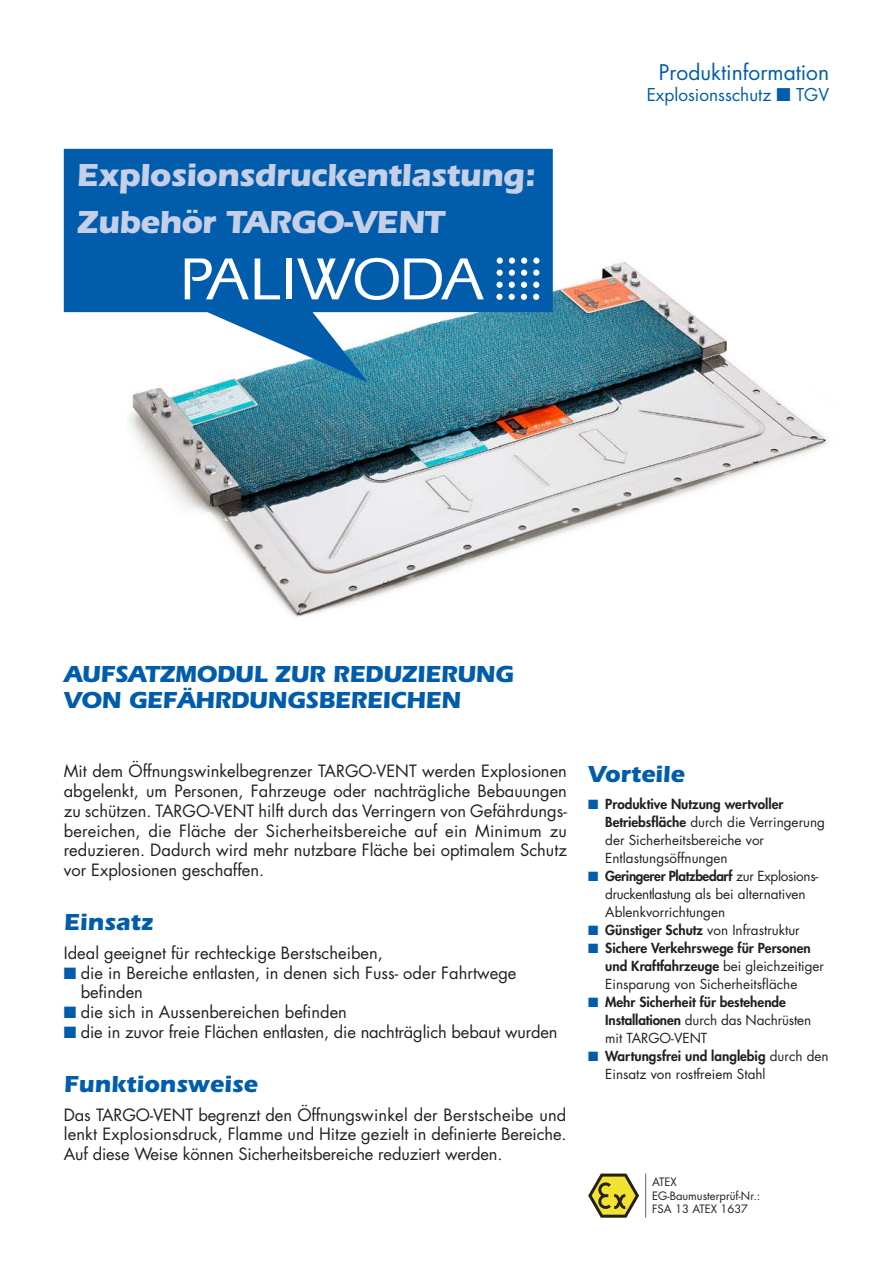
<style>
.page{position:relative;width:893px;height:1263px;background:#fff}
.page>*{position:absolute;margin:0;border:0;box-sizing:border-box;transform-origin:0 0}
.t1{font:700 33px/46.5px "Itc Eras";letter-spacing:-.02em;color:#c6cfe8}
.t2{font:700 24px/25.5px "Itc Eras";letter-spacing:-.02em;color:#015dab}
.t3{font:700 24px "Itc Eras";color:#015dab}
.t4{font:21px "Futura";color:#015dab}
.t5{font:17.25px "Futura";color:#015dab}
.t6{font:16.5px/19.8px "Futura";color:#231f20;text-align:justify}
.t7{font:13.5px "Futura";color:#231f20}
.t8{font:800 13.5px "Futura";color:#231f20}
.t9{font:800 13.5px "Futura";letter-spacing:-.025em;color:#231f20}
.t10{font:11.25px "Futura";color:#231f20}
.s1{color:#015dab}
.s2{font-weight:800}
.s3{font-weight:400}
</style>
<div class="page">
<img style="left:129px;top:261px;width:701px;height:357px">
<svg style="left:64px;top:149px;width:489px;height:234px;fill:#015dab"></svg>
<svg style="left:185px;top:258px;width:64px;height:41px"></svg>
<svg style="left:255px;top:258px;width:25px;height:41px"></svg>
<div style="left:286px;top:258px;width:5px;height:41px;background:#fff"></div>
<svg style="left:297px;top:258px;width:187px;height:42px"></svg>
<div style="left:497px;top:257px;width:6px;height:7px;background:#fff;border-radius:50%"></div>
<div style="left:509px;top:257px;width:6px;height:7px;background:#fff;border-radius:50%"></div>
<div style="left:521px;top:257px;width:6px;height:7px;background:#fff;border-radius:50%"></div>
<div style="left:533px;top:257px;width:6px;height:7px;background:#fff;border-radius:50%"></div>
<svg style="left:497px;top:270px;width:6px;height:6px"></svg>
<svg style="left:509px;top:270px;width:6px;height:6px"></svg>
<svg style="left:521px;top:270px;width:6px;height:6px"></svg>
<svg style="left:533px;top:270px;width:6px;height:6px"></svg>
<div style="left:496px;top:282px;width:7px;height:6px;background:#fff;border-radius:50%"></div>
<svg style="left:509px;top:282px;width:6px;height:6px"></svg>
<svg style="left:521px;top:282px;width:6px;height:6px"></svg>
<svg style="left:533px;top:282px;width:6px;height:6px"></svg>
<div style="left:496px;top:294px;width:7px;height:6px;background:#fff;border-radius:50%"></div>
<svg style="left:509px;top:294px;width:6px;height:6px"></svg>
<svg style="left:521px;top:294px;width:6px;height:6px"></svg>
<svg style="left:533px;top:294px;width:6px;height:6px"></svg>
<hr style="left:645px;top:1173px;width:1px;height:45px;background:#636366">
<svg style="left:588px;top:1173px;width:51px;height:45px"></svg>
<p class="t1" style="left:77px;top:152px;width:460px">Explosionsdruckentlastung:<br>Zubehör TARGO-VENT</p>
<p class="t4" style="left:659px;top:58px;width:172px">Produktinformation</p>
<p class="t5" style="left:647px;top:83px;width:184px">Explosionsschutz ■ TGV</p>
<p class="t2" style="left:64px;top:662px;width:451px">AUFSATZMODUL ZUR REDUZIERUNG<br>VON GEFÄHRDUNGSBEREICHEN</p>
<p class="t6" style="left:64px;top:761px;width:505px">Mit dem Öffnungswinkelbegrenzer TARGO-VENT werden Explosionen abgelenkt, um Personen, Fahrzeuge oder nachträgliche Bebauungen zu schützen. TARGO-VENT hilft durch das Verringern von Gefährdungs&shy;bereichen, die Fläche der Sicherheitsbereiche auf ein Minimum zu reduzieren. Dadurch wird mehr nutzbare Fläche bei optimalem Schutz vor Explosionen geschaffen.</p>
<p class="t3" style="left:64px;top:908px;width:91px">Einsatz</p>
<p class="t6" style="left:64px;top:942px;width:321px">Ideal geeignet für rechteckige Berstscheiben,</p>
<p class="t6" style="left:64px;top:962px;width:454px"><span class="s1">■</span> die in Bereiche entlasten, in denen sich Fuss- oder Fahrtwege</p>
<p class="t6" style="left:81px;top:982px;width:64px">befinden</p>
<p class="t6" style="left:64px;top:1002px;width:285px"><span class="s1">■</span> die sich in Aussenbereichen befinden</p>
<p class="t6" style="left:64px;top:1022px;width:495px"><span class="s1">■</span> die in zuvor freie Flächen entlasten, die nachträglich bebaut wurden</p>
<p class="t3" style="left:64px;top:1070px;width:196px">Funktionsweise</p>
<p class="t6" style="left:64px;top:1104px;width:504px">Das TARGO-VENT begrenzt den Öffnungswinkel der Berstscheibe und lenkt Explosionsdruck, Flamme und Hitze gezielt in definierte Bereiche.<br>Auf diese Weise können Sicherheitsbereiche reduziert werden.</p>
<p class="t3" style="left:588px;top:760px;width:98px">Vorteile</p>
<p class="t8" style="left:588px;top:795px;width:197px"><span class="s1">■</span> Produktive Nutzung wertvoller</p>
<p class="t7" style="left:605px;top:812px;width:221px"><span class="s2">Betriebsfläche</span> durch die Verringerung</p>
<p class="t7" style="left:605px;top:830px;width:160px">der Sicherheitsbereiche vor</p>
<p class="t7" style="left:605px;top:848px;width:124px">Entlastungsöffnungen</p>
<p class="t9" style="left:588px;top:867px;width:231px"><span class="s1">■</span> Geringerer Platzbedarf <span class="s3">zur Explosions-</span></p>
<p class="t7" style="left:605px;top:884px;width:202px">druckentlastung als bei alternativen</p>
<p class="t7" style="left:605px;top:902px;width:121px">Ablenkvorrichtungen</p>
<p class="t7" style="left:588px;top:920px;width:213px"><span class="s1">■</span> <span class="s2">Günstiger Schutz</span> von Infrastruktur</p>
<p class="t8" style="left:588px;top:939px;width:224px"><span class="s1">■</span> Sichere Verkehrswege für Personen</p>
<p class="t8" style="left:605px;top:957px;width:220px">und Kraftfahrzeuge <span class="s3">bei gleichzeitiger</span></p>
<p class="t7" style="left:605px;top:974px;width:194px">Einsparung von Sicherheitsfläche</p>
<p class="t8" style="left:588px;top:993px;width:199px"><span class="s1">■</span> Mehr Sicherheit für bestehende</p>
<p class="t7" style="left:605px;top:1010px;width:207px"><span class="s2">Installationen</span> durch das Nachrüsten</p>
<p class="t7" style="left:605px;top:1028px;width:104px">mit TARGO-VENT</p>
<p class="t8" style="left:588px;top:1047px;width:242px"><span class="s1">■</span> Wartungsfrei und langlebig <span class="s3">durch den</span></p>
<p class="t7" style="left:605px;top:1064px;width:162px">Einsatz von rostfreiem Stahl</p>
<p class="t10" style="left:652px;top:1174px;width:26px">ATEX</p>
<p class="t10" style="left:652px;top:1188px;width:110px">EG-Baumusterprüf-Nr.:</p>
<p class="t10" style="left:652px;top:1201px;width:98px">FSA 13 ATEX 1637</p>
</div>
